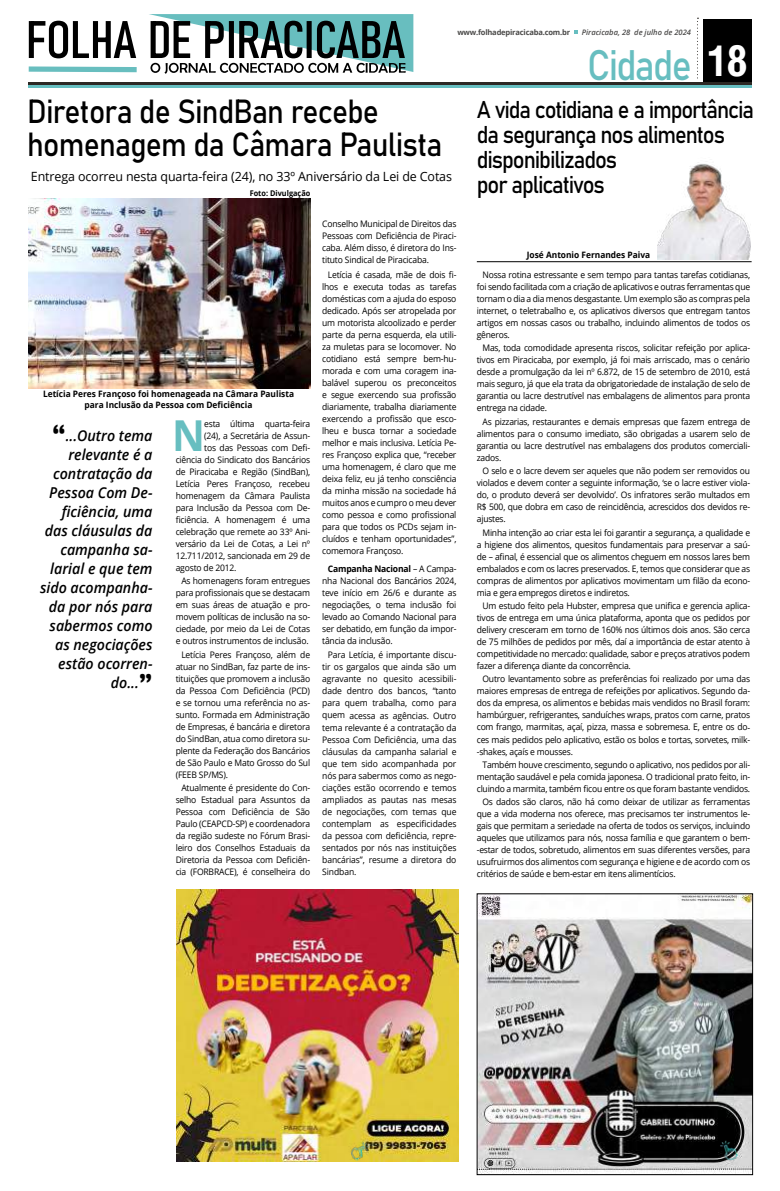
<style>
.page{position:relative;width:780px;height:1191px;background:#fff}
.page>*{position:absolute;margin:0;border:0;box-sizing:border-box;transform-origin:0 0}
.t1{font:700 42.6px "Open Sans";color:#67bec0;scale:.95 1}
.t2{font:42.1px "Bahnschrift";letter-spacing:-.045em;color:#67bec0;scale:.89 1}
.t3{font:33px/33px "Bahnschrift";letter-spacing:-.025em;color:#000;scale:.91 1}
.t4{font:24px/25px "Bahnschrift";letter-spacing:-.05em;color:#000;scale:.91 1}
.t5{font:italic 600 15px/19px "Open Sans";color:#000;text-align:right;scale:.95 1}
.t6{font:12.7px "Open Sans";letter-spacing:-.01em;color:#000}
.t7{font:9px/12px "Open Sans";letter-spacing:-.02em;color:#000;text-align:justify;scale:.95 1}
.t8{font:700 8.8px/10.8px "Open Sans";color:#000;text-align:center;scale:.95 1}
.t9{font:700 7.8px "Open Sans";color:#000;scale:.94 1}
.t10{font:700 7.6px "Open Sans";letter-spacing:-.025em;color:#4a4948}
.t11{font:italic 600 7.6px "Open Sans";color:#4a4948}
.s1{font-family:"Britannic";font-weight:700;font-style:normal;font-size:30px}
.s2{font-weight:700}
.s3{font-family:"Arena Condensed";font-weight:700;font-size:40.6px;color:#fff}
</style>
<div class="page">
<div style="left:703px;top:19px;width:48px;height:65px;background:#000"></div>
<hr style="left:28px;top:85px;width:723px;height:2px;background:#67bec0">
<hr style="left:28px;top:82px;width:723px;height:3px;background:#2c2824">
<svg style="left:697px;top:18px;width:1px;height:61px"></svg>
<svg style="left:574px;top:30px;width:3px;height:4px"></svg>
<svg style="left:28px;top:14px;width:385px;height:60px"></svg>
<img style="left:28px;top:198px;width:282px;height:190px">
<img style="left:657px;top:162px;width:93px;height:97px">
<hr style="left:477px;top:261px;width:274px;height:1px;background:#000">
<img style="left:479px;top:895px;width:271px;height:277px">
<img style="left:719px;top:1139px;width:18px;height:21px">
<img style="left:177px;top:889px;width:282px;height:272px">
<img style="left:347px;top:1140px;width:23px;height:21px">
<p class="t10" style="left:457px;top:27px;width:114px">www.folhadepiracicaba.com.br</p>
<p class="t11" style="left:582px;top:27px;width:111px">Piracicaba, 28 de julho de 2024</p>
<h3 class="t3" style="left:27px;top:93px;width:458px">Diretora de SindBan recebe homenagem da Câmara Paulista</h3>
<h3 class="t6" style="left:31px;top:168px;width:422px">Entrega ocorreu nesta quarta-feira (24), no 33º Aniversário da Lei de Cotas</h3>
<p class="t9" style="left:250px;top:188px;width:66px">Foto: Divulgação</p>
<p class="t8" style="left:43px;top:389px;width:266px">Letícia Peres Françoso foi homenageada na Câmara Paulista para Inclusão da Pessoa com Deficiência</p>
<h3 class="t5" style="left:40px;top:426px;width:120px"><span class="s1">“</span>...Outro tema relevante é a contratação da<br>Pessoa Com De&shy;ficiência, uma das cláusulas da campanha sa&shy;larial e que tem sido acompanha&shy;da por nós para sabermos como as negociações estão ocorren&shy;do...<span class="s1">”</span></h3>
<h1 class="t1" style="left:172px;top:405px;width:36px">N</h1>
<p class="t7" style="left:204px;top:417px;width:113px">esta última quarta-feira</p>
<p class="t7" style="left:204px;top:429px;width:113px">(24), a Secretária de Assun-</p>
<p class="t7" style="left:204px;top:441px;width:113px">tos das Pessoas com Defi-</p>
<p class="t7" style="left:176px;top:453px;width:143px">ciência do Sindicato dos Bancários</p>
<p class="t7" style="left:176px;top:465px;width:143px">de Piracicaba e Região (SindBan),</p>
<p class="t7" style="left:176px;top:477px;width:143px">Letícia Peres Françoso, recebeu</p>
<p class="t7" style="left:176px;top:489px;width:143px">homenagem da Câmara Paulista</p>
<p class="t7" style="left:176px;top:501px;width:143px">para Inclusão da Pessoa com De-</p>
<p class="t7" style="left:176px;top:513px;width:143px">ficiência. A homenagem é uma</p>
<p class="t7" style="left:176px;top:525px;width:143px">celebração que remete ao 33º Ani-</p>
<p class="t7" style="left:176px;top:537px;width:143px">versário da Lei de Cotas, a Lei nº</p>
<p class="t7" style="left:176px;top:549px;width:143px">12.711/2012, sancionada em 29 de</p>
<p class="t7" style="left:176px;top:561px;width:65px">agosto de 2012.</p>
<p class="t7" style="left:176px;top:575px;width:143px;text-indent:6px">As homenagens foram entregues para profissionais que se destacam em suas áreas de atuação e pro&shy;movem políticas de inclusão na so&shy;ciedade, por meio da Lei de Cotas e outros instrumentos de inclusão.</p>
<p class="t7" style="left:176px;top:648px;width:143px;text-indent:6px">Letícia Peres Françoso, além de atuar no SindBan, faz parte de ins&shy;tituições que promovem a inclusão da Pessoa Com Deficiência (PCD) e se tornou uma referência no as&shy;sunto. Formada em Administração de Empresas, é bancária e diretora do SindBan, atua como diretora su&shy;plente da Federação dos Bancários de São Paulo e Mato Grosso do Sul (FEEB SP/MS).</p>
<p class="t7" style="left:176px;top:781px;width:143px;text-indent:6px">Atualmente é presidente do Con&shy;selho Estadual para Assuntos da Pessoa com Deficiência de São Paulo (CEAPCD-SP) e coordenadora da região sudeste no Fórum Brasi&shy;leiro dos Conselhos Estaduais da Diretoria da Pessoa com Deficiên&shy;cia (FORBRACE), é conselheira do</p>
<p class="t7" style="left:322px;top:217px;width:143px">Conselho Municipal de Direitos das Pessoas com Deficiência de Piraci&shy;caba. Além disso, é diretora do Ins&shy;tituto Sindical de Piracicaba.</p>
<p class="t7" style="left:322px;top:268px;width:143px;text-indent:6px">Letícia é casada, mãe de dois fi&shy;lhos e executa todas as tarefas domésticas com a ajuda do esposo dedicado. Após ser atropelada por um motorista alcoolizado e perder parte da perna esquerda, ela utili&shy;za muletas para se locomover. No cotidiano está sempre bem-hu&shy;morada e com uma coragem ina&shy;balável superou os preconceitos e segue exercendo sua profissão diariamente, trabalha diariamente exercendo a profissão que esco&shy;lheu e busca tornar a sociedade melhor e mais inclusiva. Letícia Pe&shy;res Françoso explica que, “receber uma homenagem, é claro que me deixa feliz, eu já tenho consciência da minha missão na sociedade há muitos anos e cumpro o meu dever como pessoa e como profissional para que todos os PCDs sejam in&shy;cluídos e tenham oportunidades”, comemora Françoso.</p>
<p class="t7" style="left:322px;top:562px;width:143px;text-indent:6px"><span class="s2">Campanha Nacional</span> – A Campa&shy;nha Nacional dos Bancários 2024, teve início em 26/6 e durante as negociações, o tema inclusão foi levado ao Comando Nacional para ser debatido, em função da impor&shy;tância da inclusão.</p>
<p class="t7" style="left:322px;top:649px;width:143px;text-indent:6px">Para Letícia, é importante discu&shy;tir os gargalos que ainda são um agravante no quesito acessibili&shy;dade dentro dos bancos, “tanto para quem trabalha, como para quem acessa as agências. Outro tema relevante é a contratação da Pessoa Com Deficiência, uma das cláusulas da campanha salarial e que tem sido acompanhada por nós para sabermos como as nego&shy;ciações estão ocorrendo e temos ampliados as pautas nas mesas de negociações, com temas que contemplam as especificidades da pessoa com deficiência, repre&shy;sentados por nós nas instituições bancárias”, resume a diretora do Sindban.</p>
<h2 class="t2" style="left:587px;top:33px;width:181px">Cidade <span class="s3">18</span></h2>
<h3 class="t4" style="left:477px;top:95px;width:306px">A vida cotidiana e a importância da segurança nos alimentos disponibilizados<br>por aplicativos</h3>
<p class="t8" style="left:527px;top:249px;width:131px">José Antonio Fernandes Paiva</p>
<p class="t7" style="left:477px;top:268px;width:289px;text-indent:6px">Nossa rotina estressante e sem tempo para tantas tarefas cotidianas, foi sendo facilitada com a criação de aplicativos e outras ferramentas que tornam o dia a dia menos desgastante. Um exemplo são as compras pela internet, o teletrabalho e, os aplicativos diversos que entregam tantos artigos em nossas casos ou trabalho, incluindo alimentos de todos os gêneros.</p>
<p class="t7" style="left:477px;top:342px;width:289px;text-indent:6px">Mas, toda comodidade apresenta riscos, solicitar refeição por aplica&shy;tivos em Piracicaba, por exemplo, já foi mais arriscado, mas o cenário desde a promulgação da lei nº 6.872, de 15 de setembro de 2010, está mais seguro, já que ela trata da obrigatoriedade de instalação de selo de garantia ou lacre destrutível nas embalagens de alimentos para pronta entrega na cidade.</p>
<p class="t7" style="left:477px;top:415px;width:289px;text-indent:6px">As pizzarias, restaurantes e demais empresas que fazem entrega de alimentos para o consumo imediato, são obrigadas a usarem selo de garantia ou lacre destrutível nas embalagens dos produtos comerciali&shy;zados.</p>
<p class="t7" style="left:477px;top:464px;width:289px;text-indent:6px">O selo e o lacre devem ser aqueles que não podem ser removidos ou violados e devem conter a seguinte informação, ‘se o lacre estiver viola&shy;do, o produto deverá ser devolvido’. Os infratores serão multados em R$ 500, que dobra em caso de reincidência, acrescidos dos devidos re&shy;ajustes.</p>
<p class="t7" style="left:477px;top:526px;width:289px;text-indent:6px">Minha intenção ao criar esta lei foi garantir a segurança, a qualidade e a higiene dos alimentos, quesitos fundamentais para preservar a saú&shy;de – afinal, é essencial que os alimentos cheguem em nossos lares bem embalados e com os lacres preservados. E, temos que considerar que as compras de alimentos por aplicativos movimentam um filão da econo&shy;mia e gera empregos diretos e indiretos.</p>
<p class="t7" style="left:477px;top:599px;width:289px;text-indent:6px">Um estudo feito pela Hubster, empresa que unifica e gerencia aplica&shy;tivos de entrega em uma única plataforma, aponta que os pedidos por delivery cresceram em torno de 160% nos últimos dois anos. São cerca de 75 milhões de pedidos por mês, daí a importância de estar atento à competitividade no mercado: qualidade, sabor e preços atrativos podem fazer a diferença diante da concorrência.</p>
<p class="t7" style="left:477px;top:673px;width:289px;text-indent:6px">Outro levantamento sobre as preferências foi realizado por uma das maiores empresas de entrega de refeições por aplicativos. Segundo da&shy;dos da empresa, os alimentos e bebidas mais vendidos no Brasil foram: hambúrguer, refrigerantes, sanduíches wraps, pratos com carne, pratos com frango, marmitas, açaí, pizza, massa e sobremesa. E, entre os do&shy;ces mais pedidos pelo aplicativo, estão os bolos e tortas, sorvetes, milk--shakes, açaís e mousses.</p>
<p class="t7" style="left:477px;top:758px;width:289px;text-indent:6px">Também houve crescimento, segundo o aplicativo, nos pedidos por ali&shy;mentação saudável e pela comida japonesa. O tradicional prato feito, in&shy;cluindo a marmita, também ficou entre os que foram bastante vendidos.</p>
<p class="t7" style="left:477px;top:796px;width:289px;text-indent:6px">Os dados são claros, não há como deixar de utilizar as ferramentas que a vida moderna nos oferece, mas precisamos ter instrumentos le&shy;gais que permitam a seriedade na oferta de todos os serviços, incluindo aqueles que utilizamos para nós, nossa família e que garantem o bem--estar de todos, sobretudo, alimentos em suas diferentes versões, para usufruirmos dos alimentos com segurança e higiene e de acordo com os critérios de saúde e bem-estar em itens alimentícios.</p>
</div>
